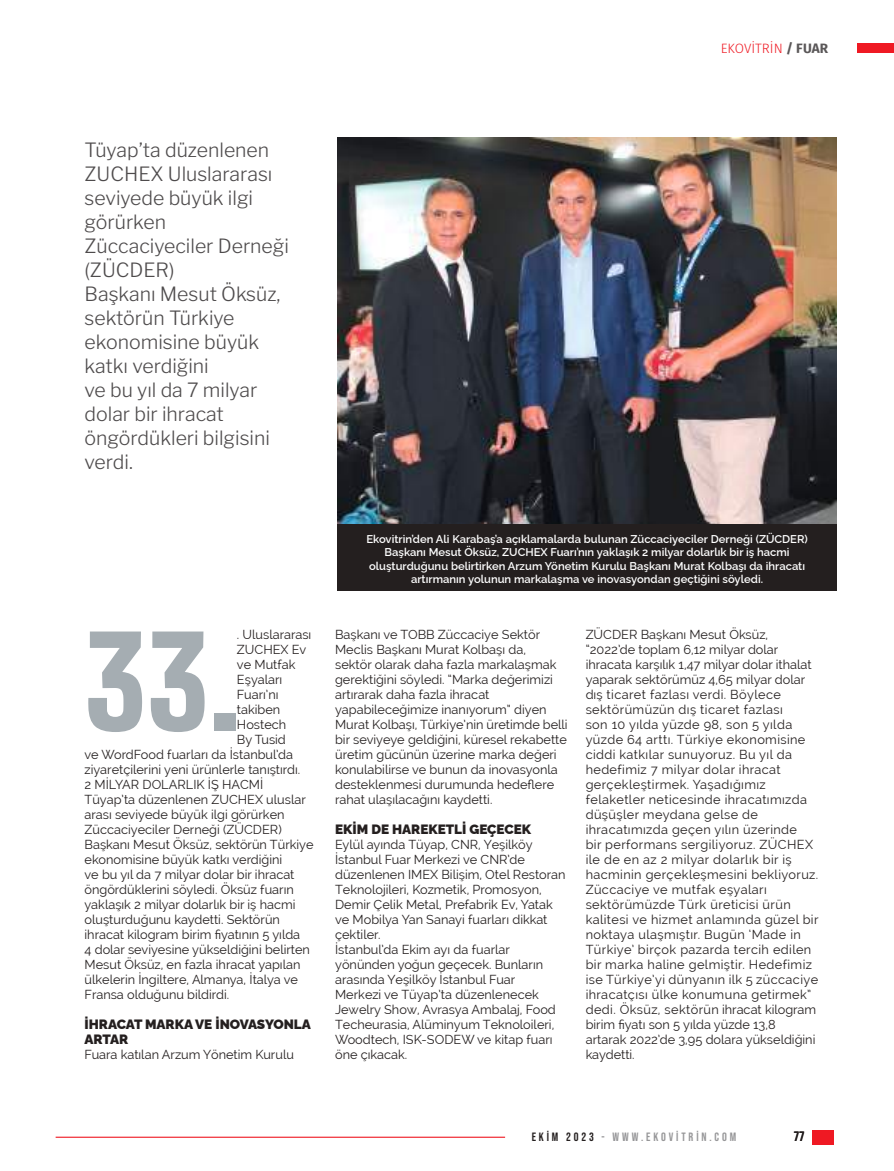
<style>
.page{position:relative;width:894px;height:1171px;background:#fff}
.page>*{position:absolute;margin:0;border:0;box-sizing:border-box;transform-origin:0 0}
.t1{font:100 124.05px "Big Shoulders Display";color:#a5adb2}
.t2{font:100 19.5px/24px "Libre Franklin";color:#4e4b4c}
.t3{font:900 13.5px/15px "Raleway";color:#241f1f}
.t4{font:300 13.5px "Fira Sans";color:#ef1923}
.t5{font:13.5px "Bebas Neue";color:#241f1f}
.t6{font:12.75px/15px "Raleway";color:#241f1f}
.t7{font:12.75px/15px "Raleway";letter-spacing:.03em;color:#241f1f}
.t8{font:12px "Bebas Neue";letter-spacing:.24em;color:#969698}
.t9{font:600 11.25px/13.5px "Raleway";color:#fff;text-align:center}
.s1{font-weight:700;color:#5a5758}
.s2{color:#241f1f}
</style>
<div class="page">
<div style="left:857px;top:43px;width:37px;height:10px;background:#ef1923"></div>
<div style="left:812px;top:1129px;width:21px;height:15px;background:#ef1923"></div>
<hr style="left:56px;top:1136px;width:449px;height:1px;background:#ef1923">
<img style="left:338px;top:137px;width:499px;height:387px">
<div style="left:338px;top:524px;width:499px;height:66px;background:#241f1f"></div>
<p class="t4" style="left:721px;top:39px;width:109px">EKOVİTRİN <span class="s1">/ FUAR</span></p>
<p class="t2" style="left:85px;top:136px;width:206px">Tüyap’ta düzenlenen<br>ZUCHEX Uluslararası seviyede büyük ilgi görürken<br>Züccaciyeciler Derneği (ZÜCDER)<br>Başkanı Mesut Öksüz, sektörün Türkiye ekonomisine büyük katkı verdiğini<br>ve bu yıl da 7 milyar dolar bir ihracat öngördükleri bilgisini verdi.</p>
<p class="t6" style="left:237px;top:626px;width:76px">. Uluslararası</p>
<p class="t6" style="left:237px;top:641px;width:71px">ZUCHEX Ev</p>
<p class="t6" style="left:237px;top:656px;width:60px">ve Mutfak</p>
<p class="t6" style="left:237px;top:671px;width:47px">Eşyaları</p>
<p class="t6" style="left:237px;top:686px;width:43px">Fuarı’nı</p>
<p class="t6" style="left:237px;top:701px;width:45px">takiben</p>
<p class="t6" style="left:237px;top:716px;width:51px">Hostech</p>
<p class="t6" style="left:237px;top:731px;width:50px">By Tusid</p>
<p class="t6" style="left:85px;top:746px;width:210px">ve WordFood fuarları da İstanbul’da</p>
<p class="t6" style="left:85px;top:761px;width:217px">ziyaretçilerini yeni ürünlerle tanıştırdı.</p>
<p class="t6" style="left:85px;top:776px;width:180px">2 MİLYAR DOLARLIK İŞ HACMİ</p>
<p class="t6" style="left:85px;top:791px;width:223px">Tüyap’ta düzenlenen ZUCHEX uluslar</p>
<p class="t6" style="left:85px;top:806px;width:201px">arası seviyede büyük ilgi görürken</p>
<p class="t6" style="left:85px;top:821px;width:199px">Züccaciyeciler Derneği (ZÜCDER)</p>
<p class="t6" style="left:85px;top:836px;width:231px">Başkanı Mesut Öksüz, sektörün Türkiye</p>
<p class="t6" style="left:85px;top:851px;width:199px">ekonomisine büyük katkı verdiğini</p>
<p class="t6" style="left:85px;top:866px;width:211px">ve bu yıl da 7 milyar dolar bir ihracat</p>
<p class="t6" style="left:85px;top:881px;width:211px">öngördüklerini söyledi. Öksüz fuarın</p>
<p class="t6" style="left:85px;top:896px;width:213px">yaklaşık 2 milyar dolarlık bir iş hacmi</p>
<p class="t6" style="left:85px;top:911px;width:197px">oluşturduğunu kaydetti. Sektörün</p>
<p class="t6" style="left:85px;top:926px;width:217px">ihracat kilogram birim fiyatının 5 yılda</p>
<p class="t6" style="left:85px;top:941px;width:227px">4 dolar seviyesine yükseldiğini belirten</p>
<p class="t6" style="left:85px;top:956px;width:217px">Mesut Öksüz, en fazla ihracat yapılan</p>
<p class="t6" style="left:85px;top:971px;width:215px">ülkelerin İngiltere, Almanya, İtalya ve</p>
<p class="t6" style="left:85px;top:986px;width:146px">Fransa olduğunu bildirdi.</p>
<p class="t3" style="left:85px;top:1015px;width:228px">İHRACAT MARKA VE İNOVASYONLA<br>ARTAR</p>
<p class="t6" style="left:85px;top:1046px;width:211px">Fuara katılan Arzum Yönetim Kurulu</p>
<h1 class="t1" style="left:85px;top:599px;width:157px">33.</h1>
<p class="t9" style="left:366px;top:530px;width:443px">Ekovitrin’den Ali Karabaş’a açıklamalarda bulunan Züccaciyeciler Derneği (ZÜCDER)<br>Başkanı Mesut Öksüz, ZUCHEX Fuarı’nın yaklaşık 2 milyar dolarlık bir iş hacmi oluşturduğunu belirtirken Arzum Yönetim Kurulu Başkanı Murat Kolbaşı da ihracatı artırmanın yolunun markalaşma ve inovasyondan geçtiğini söyledi.</p>
<p class="t6" style="left:335px;top:626px;width:234px">Başkanı ve TOBB Züccaciye Sektör Meclis Başkanı Murat Kolbaşı da,<br>sektör olarak daha fazla markalaşmak gerektiğini söyledi. “Marka değerimizi artırarak daha fazla ihracat yapabileceğimize inanıyorum” diyen Murat Kolbaşı, Türkiye’nin üretimde belli bir seviyeye geldiğini, küresel rekabette üretim gücünün üzerine marka değeri konulabilirse ve bunun da inovasyonla desteklenmesi durumunda hedeflere rahat ulaşılacağını kaydetti.</p>
<p class="t3" style="left:335px;top:820px;width:198px">EKİM DE HAREKETLİ GEÇECEK</p>
<p class="t6" style="left:335px;top:836px;width:232px">Eylül ayında Tüyap, CNR, Yeşilköy<br>İstanbul Fuar Merkezi ve CNR’de düzenlenen IMEX Bilişim, Otel Restoran<br>Teknolojileri, Kozmetik, Promosyon,<br>Demir Çelik Metal, Prefabrik Ev, Yatak ve Mobilya Yan Sanayi fuarları dikkat çektiler.<br>İstanbul’da Ekim ayı da fuarlar yönünden yoğun geçecek. Bunların arasında Yeşilköy İstanbul Fuar<br>Merkezi ve Tüyap’ta düzenlenecek<br>Jewelry Show, Avrasya Ambalaj, Food<br>Techeurasia, Alüminyum Teknoloileri,<br>Woodtech, ISK-SODEW ve kitap fuarı öne çıkacak.</p>
<p class="t7" style="left:586px;top:626px;width:234px">ZÜCDER Başkanı Mesut Öksüz, “2022’de toplam 6,12 milyar dolar ihracata karşılık 1,47 milyar dolar ithalat yaparak sektörümüz 4,65 milyar dolar dış ticaret fazlası verdi. Böylece sektörümüzün dış ticaret fazlası<br>son 10 yılda yüzde 98, son 5 yılda yüzde 64 arttı. Türkiye ekonomisine ciddi katkılar sunuyoruz. Bu yıl da hedefimiz 7 milyar dolar ihracat gerçekleştirmek. Yaşadığımız felaketler neticesinde ihracatımızda düşüşler meydana gelse de ihracatımızda geçen yılın üzerinde<br>bir performans sergiliyoruz. ZÜCHEX ile de en az 2 milyar dolarlık bir iş hacminin gerçekleşmesini bekliyoruz.<br>Züccaciye ve mutfak eşyaları sektörümüzde Türk üreticisi ürün kalitesi ve hizmet anlamında güzel bir noktaya ulaşmıştır. Bugün ‘Made in Türkiye’ birçok pazarda tercih edilen bir marka haline gelmiştir. Hedefimiz ise Türkiye’yi dünyanın ilk 5 züccaciye ihracatçısı ülke konumuna getirmek” dedi. Öksüz, sektörün ihracat kilogram birim fiyatı son 5 yılda yüzde 13,8 artarak 2022’de 3,95 dolara yükseldiğini kaydetti.</p>
<p class="t8" style="left:532px;top:1129px;width:206px"><span class="s2">EKİM 2023</span> - WWW.EKOVİTRİN.COM</p>
<p class="t5" style="left:794px;top:1127px;width:12px">77</p>
</div>
